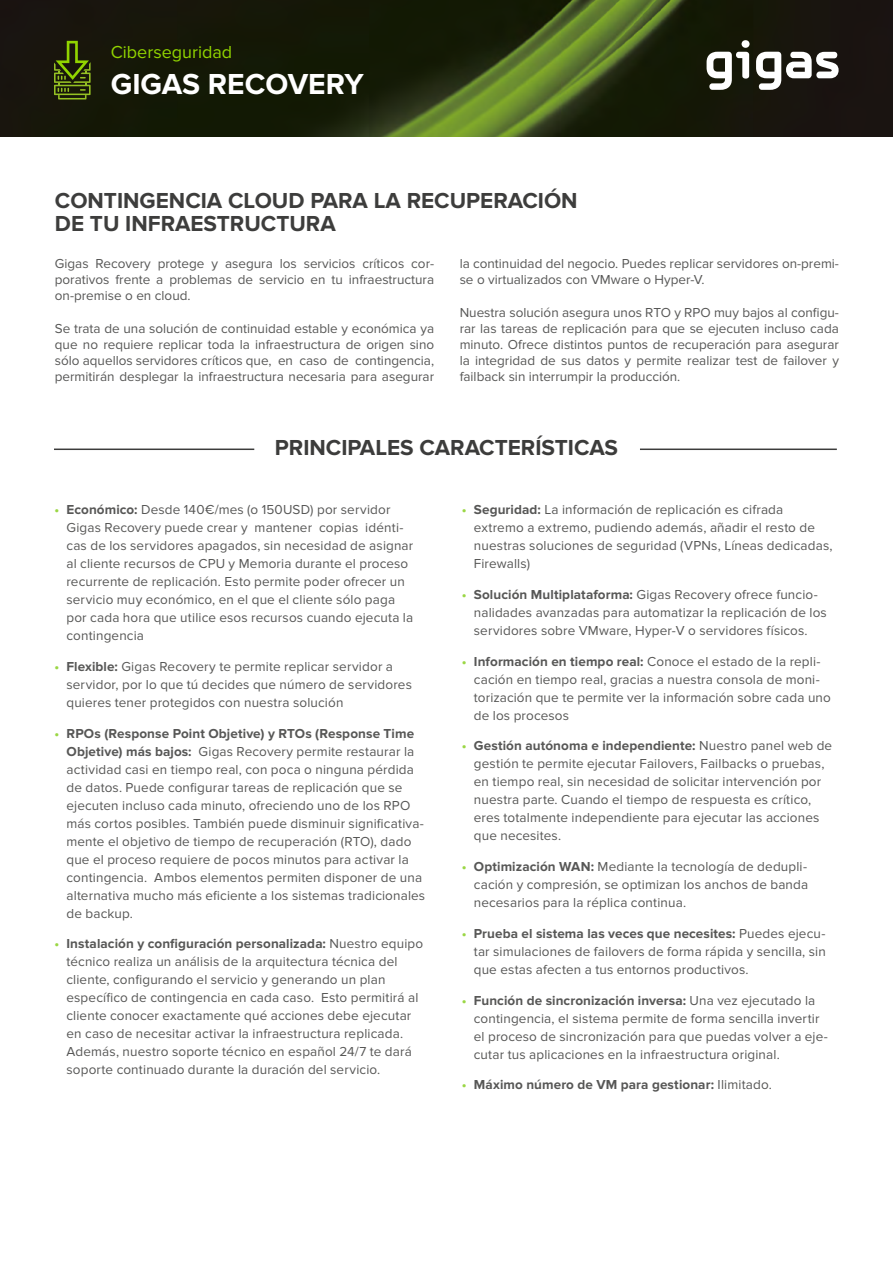
<style>
.page{position:relative;width:893px;height:1263px;background:#fff}
.page>*{position:absolute;margin:0;border:0;box-sizing:border-box;transform-origin:0 0}
.t1{font:700 30px "Proxima Nova";color:#fff}
.t2{font:700 22.5px/23.4px "Proxima Nova";color:#3d3d3c}
.t3{font:700 22.5px "Proxima Nova";color:#3c3c3b}
.t4{font:18px "Proxima Nova";color:#91d400}
.t5{font:13.5px/18px "Proxima Nova";letter-spacing:.01em;color:#575756}
.t6{font:700 13.5px "Proxima Nova";letter-spacing:.01em;color:#575756}
.s1{font-weight:700;color:#9bd745}
.s2{font-weight:700}
.s3{color:#9bd745}
.s4{font-weight:400}
</style>
<div class="page">
<img style="left:0;top:0;width:893px;height:136px">
<svg style="left:707px;top:40px;width:132px;height:50px"></svg>
<svg style="left:54px;top:41px;width:37px;height:58px;background:#3e4e0d"></svg>
<hr style="left:54px;top:448px;width:200px;height:2px;background:#3c3c3b">
<hr style="left:640px;top:448px;width:197px;height:2px;background:#3c3c3b">
<h3 class="t4" style="left:111px;top:42px;width:123px">Ciberseguridad</h3>
<h1 class="t1" style="left:111px;top:67px;width:255px">GIGAS RECOVERY</h1>
<h2 class="t2" style="left:55px;top:189px;width:524px">CONTINGENCIA CLOUD PARA LA RECUPERACIÓN<br>DE TU INFRAESTRUCTURA</h2>
<p class="t5" style="left:55px;top:256px;width:381px;line-height:16.2px;text-align:justify">Gigas Recovery protege y asegura los servicios críticos cor&shy;porativos frente a problemas de servicio en tu infraestructura on-premise o en cloud.</p>
<p class="t5" style="left:55px;top:320px;width:381px;line-height:16.2px;text-align:justify">Se trata de una solución de continuidad estable y económica ya que no requiere replicar toda la infraestructura de origen sino sólo aquellos servidores críticos que, en caso de contingencia, permitirán desplegar la infraestructura necesaria para asegurar</p>
<p class="t5" style="left:460px;top:256px;width:381px;line-height:16.2px">la continuidad del negocio. Puedes replicar servidores on-premi&shy;se o virtualizados con VMware o Hyper-V.</p>
<p class="t5" style="left:460px;top:304px;width:381px;line-height:16.2px;text-align:justify">Nuestra solución asegura unos RTO y RPO muy bajos al configu&shy;rar las tareas de replicación para que se ejecuten incluso cada minuto. Ofrece distintos puntos de recuperación para asegurar la integridad de sus datos y permite realizar test de failover y failback sin interrumpir la producción.</p>
<h2 class="t3" style="left:275px;top:434px;width:345px">PRINCIPALES CARACTERÍSTICAS</h2>
<p class="t5" style="left:66px;top:501px;width:348px;text-indent:-12px"><span class="s1">•</span> <span class="s2">Económico:</span> Desde 140€/mes (o 150USD) por servidor Gigas Recovery puede crear y mantener copias idénti&shy;cas de los servidores apagados, sin necesidad de asignar al cliente recursos de CPU y Memoria durante el proceso recurrente de replicación. Esto permite poder ofrecer un servicio muy económico, en el que el cliente sólo paga por cada hora que utilice esos recursos cuando ejecuta la contingencia</p>
<p class="t5" style="left:66px;top:658px;width:347px;text-indent:-12px"><span class="s1">•</span> <span class="s2">Flexible:</span> Gigas Recovery te permite replicar servidor a servidor, por lo que tú decides que número de servidores quieres tener protegidos con nuestra solución</p>
<p class="t5" style="left:66px;top:724px;width:360px;text-indent:-12px"><span class="s1">•</span> <span class="s2">RPOs (Response Point Objetive) y RTOs (Response Time Objetive) más bajos:</span> Gigas Recovery permite restaurar la actividad casi en tiempo real, con poca o ninguna pérdida de datos. Puede configurar tareas de replicación que se ejecuten incluso cada minuto, ofreciendo uno de los RPO más cortos posibles. También puede disminuir significativa&shy;mente el objetivo de tiempo de recuperación (RTO), dado que el proceso requiere de pocos minutos para activar la contingencia. Ambos elementos permiten disponer de una alternativa mucho más eficiente a los sistemas tradicionales de backup.</p>
<p class="t5" style="left:66px;top:935px;width:358px;text-indent:-12px"><span class="s1">•</span> <span class="s2">Instalación y configuración personalizada:</span> Nuestro equipo técnico realiza un análisis de la arquitectura técnica del cliente, configurando el servicio y generando un plan específico de contingencia en cada caso. Esto permitirá al cliente conocer exactamente qué acciones debe ejecutar en caso de necesitar activar la infraestructura replicada.<br>Además, nuestro soporte técnico en español 24/7 te dará soporte continuado durante la duración del servicio.</p>
<p class="t5" style="left:474px;top:501px;width:360px;text-indent:-12px"><span class="s1">•</span> <span class="s2">Seguridad:</span> La información de replicación es cifrada extremo a extremo, pudiendo además, añadir el resto de nuestras soluciones de seguridad (VPNs, Líneas dedicadas, Firewalls)</p>
<p class="t5" style="left:474px;top:585px;width:355px;text-indent:-12px"><span class="s1">•</span> <span class="s2">Solución Multiplataforma:</span> Gigas Recovery ofrece funcio&shy;nalidades avanzadas para automatizar la replicación de los servidores sobre VMware, Hyper-V o servidores físicos.</p>
<p class="t5" style="left:474px;top:652px;width:359px;text-indent:-12px"><span class="s1">•</span> <span class="s2">Información en tiempo real:</span> Conoce el estado de la repli&shy;cación en tiempo real, gracias a nuestra consola de moni&shy;torización que te permite ver la información sobre cada uno de los procesos</p>
<p class="t5" style="left:474px;top:737px;width:360px;text-indent:-12px"><span class="s1">•</span> <span class="s2">Gestión autónoma e independiente:</span> Nuestro panel web de gestión te permite ejecutar Failovers, Failbacks o pruebas, en tiempo real, sin necesidad de solicitar intervención por nuestra parte. Cuando el tiempo de respuesta es crítico, eres totalmente independiente para ejecutar las acciones que necesites.</p>
<p class="t5" style="left:474px;top:858px;width:336px;text-align:justify;text-indent:-12px"><span class="s1">•</span> <span class="s2">Optimización WAN:</span> Mediante la tecnología de dedupli&shy;cación y compresión, se optimizan los anchos de banda necesarios para la réplica continua.</p>
<p class="t5" style="left:474px;top:924px;width:354px;text-align:justify;text-indent:-12px"><span class="s1">•</span> <span class="s2">Prueba el sistema las veces que necesites:</span> Puedes ejecu&shy;tar simulaciones de failovers de forma rápida y sencilla, sin que estas afecten a tus entornos productivos.</p>
<p class="t5" style="left:474px;top:991px;width:356px;text-indent:-12px"><span class="s1">•</span> <span class="s2">Función de sincronización inversa:</span> Una vez ejecutado la contingencia, el sistema permite de forma sencilla invertir el proceso de sincronización para que puedas volver a eje&shy;cutar tus aplicaciones en la infraestructura original.</p>
<p class="t6" style="left:462px;top:1077px;width:312px"><span class="s3">•</span> Máximo número de VM para gestionar: <span class="s4">Ilimitado.</span></p>
</div>
